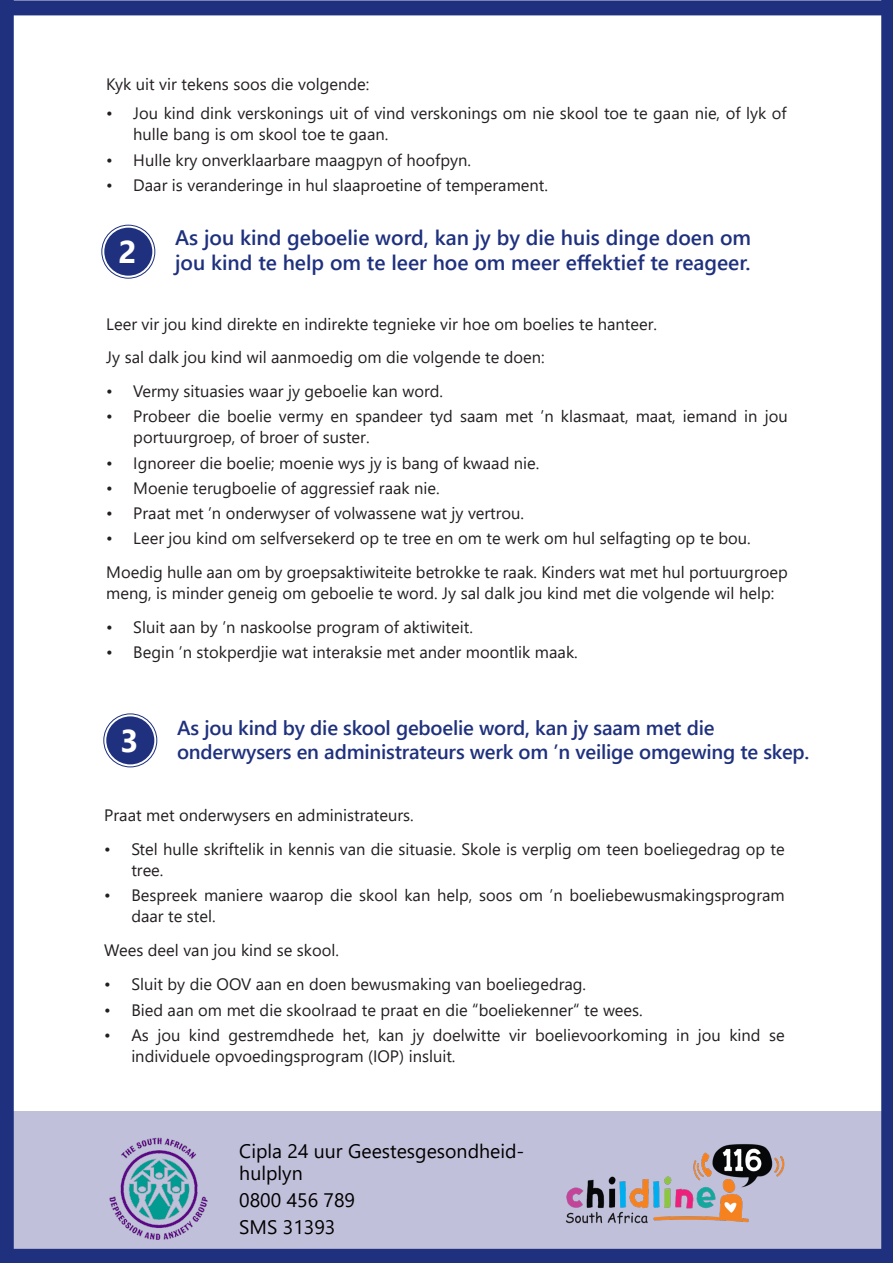
<style>
.page{position:relative;width:893px;height:1263px;background:#fff}
.page>*{position:absolute;margin:0;border:0;box-sizing:border-box;transform-origin:0 0}
.t1{font:700 31.5px "Segoe UI";color:#fff}
.t2{font:600 21px/25.2px "Segoe UI";color:#1f317e}
.t3{font:600 20.25px/24.3px "Segoe UI";letter-spacing:-.01em;color:#1f317e}
.Body{font:19.5px/22.5px "Segoe UI";color:#000}
.Body-text{font:16.5px/21px "Segoe UI";color:#231f20}
.s1{font-size:17.25px;color:#211d1e}
</style>
<div class="page">
<svg style="left:101px;top:225px;width:54px;height:54px;fill:#1f317e"></svg>
<div style="left:98px;top:222px;width:60px;height:60px;border:2px solid #fff;border-radius:50%"></div>
<div style="left:102px;top:226px;width:52px;height:52px;border:2px solid #fff;border-radius:50%"></div>
<svg style="left:103px;top:713px;width:54px;height:54px;fill:#1f317e"></svg>
<div style="left:100px;top:710px;width:60px;height:60px;border:2px solid #fff;border-radius:50%"></div>
<div style="left:104px;top:714px;width:52px;height:52px;border:2px solid #fff;border-radius:50%"></div>
<div style="left:7px;top:1111px;width:886px;height:144px;background:#c1c0db"></div>
<img style="left:109px;top:1137px;width:99px;height:103px">
<img style="left:566px;top:1144px;width:219px;height:80px">
<div style="left:0;top:1249px;width:893px;height:14px;background:#1f317e"></div>
<div style="left:0;top:0;width:14px;height:1263px;background:#1f317e"></div>
<div style="left:881px;top:0;width:12px;height:1263px;background:#1f317e"></div>
<div style="left:0;top:0;width:893px;height:15px;background:#1f317e"></div>
<p class="Body-text" style="left:106px;top:72px;width:264px">Kyk uit vir tekens soos die volgende:</p>
<p class="Body-text" style="left:133px;top:102px;width:655px;text-indent:-27px">• Jou kind dink verskonings uit of vind verskonings om nie skool toe te gaan nie, of lyk of hulle bang is om skool toe te gaan.</p>
<p class="Body-text" style="left:106px;top:148px;width:366px">• Hulle kry onverklaarbare maagpyn of hoofpyn.</p>
<p class="Body-text" style="left:106px;top:173px;width:443px">• Daar is veranderinge in hul slaaproetine of temperament.</p>
<p class="t2" style="left:175px;top:223px;width:578px">As jou kind geboelie word, kan jy by die huis dinge doen om jou kind te help om te leer hoe om meer effektief te reageer.</p>
<p class="t1" style="left:119px;top:222px;width:20px">2</p>
<p class="Body-text" style="left:106px;top:312px;width:552px">Leer vir jou kind direkte en indirekte tegnieke vir hoe om boelies te hanteer.</p>
<p class="Body-text" style="left:106px;top:346px;width:440px">Jy sal dalk jou kind wil aanmoedig om die volgende te doen:</p>
<p class="Body-text" style="left:106px;top:379px;width:338px">• Vermy situasies waar jy geboelie kan word.</p>
<p class="Body-text" style="left:133px;top:405px;width:656px;text-indent:-27px">• Probeer die boelie vermy en spandeer tyd saam met ’n klasmaat, maat, iemand in jou portuurgroep, of broer of suster.</p>
<p class="Body-text" style="left:106px;top:451px;width:435px">• Ignoreer die boelie; moenie wys jy is bang of kwaad nie.</p>
<p class="Body-text" style="left:106px;top:476px;width:335px">• Moenie terugboelie of aggressief raak nie.</p>
<p class="Body-text" style="left:106px;top:501px;width:419px">• Praat met ’n onderwyser of volwassene wat jy vertrou.</p>
<p class="Body-text" style="left:106px;top:527px;width:646px">• Leer jou kind om selfversekerd op te tree en om te werk om hul selfagting op te bou.</p>
<p class="Body-text" style="left:106px;top:560px;width:683px">Moedig hulle aan om by groepsaktiwiteite betrokke te raak. Kinders wat met hul portuurgroep meng, is minder geneig om geboelie te word. Jy sal dalk jou kind met die volgende wil help:</p>
<p class="Body-text" style="left:106px;top:615px;width:368px">• Sluit aan by ’n naskoolse program of aktiwiteit.</p>
<p class="Body-text" style="left:106px;top:640px;width:473px">• Begin ’n stokperdjie wat interaksie met ander moontlik maak.</p>
<p class="t1" style="left:120px;top:711px;width:20px">3</p>
<p class="t3" style="left:177px;top:714px;width:634px">As jou kind by die skool geboelie word, kan jy saam met die onderwysers en administrateurs werk om ’n veilige omgewing te skep.</p>
<p class="Body-text" style="left:104px;top:803px;width:311px">Praat met onderwysers en administrateurs.</p>
<p class="Body-text" style="left:131px;top:837px;width:655px;text-indent:-27px">• Stel hulle skriftelik in kennis van die situasie. Skole is verplig om teen boeliegedrag op te tree.</p>
<p class="Body-text" style="left:131px;top:883px;width:655px;text-indent:-27px">• Bespreek maniere waarop die skool kan help, soos om ’n boeliebewusmakingsprogram daar te stel.</p>
<p class="Body-text" style="left:104px;top:938px;width:236px">Wees deel van jou kind se skool.</p>
<p class="Body-text" style="left:104px;top:972px;width:483px">• Sluit by die OOV aan en doen bewusmaking van boeliegedrag.</p>
<p class="Body-text" style="left:104px;top:998px;width:540px">• Bied aan om met die skoolraad te praat en die <span class="s1">“</span>boeliekenner<span class="s1">“</span> te wees.</p>
<p class="Body-text" style="left:131px;top:1023px;width:655px;text-indent:-27px">• As jou kind gestremdhede het, kan jy doelwitte vir boelievoorkoming in jou kind se individuele opvoedingsprogram (IOP) insluit.</p>
<p class="Body" style="left:239px;top:1138px;width:287px">Cipla 24 uur Geestesgesondheid&shy;hulplyn</p>
<p class="Body" style="left:239px;top:1187px;width:117px">0800 456 789</p>
<p class="Body" style="left:239px;top:1214px;width:98px">SMS 31393</p>
</div>
